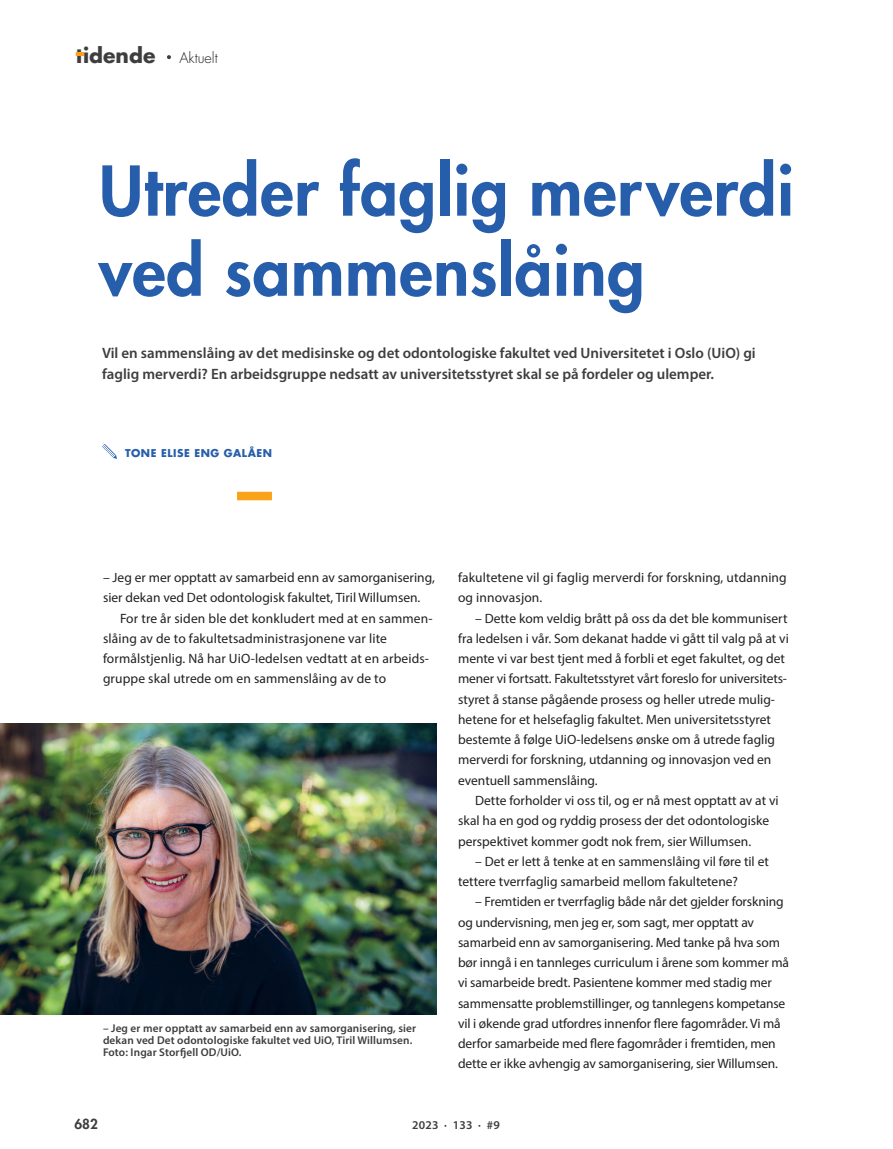
<style>
.page{position:relative;width:893px;height:1149px;background:#fff}
.page>*{position:absolute;margin:0;border:0;box-sizing:border-box;transform-origin:0 0}
.t1{font:800 66.75px/79.9px "Futura Std";letter-spacing:.01em;color:#275eac}
.t2{font:700 20.4px "Futura Std";color:#3e3e3f}
.t3{font:600 15px/20.2px "Myriad Pro";color:#3e3e3f}
.t4{font:300 14.4px "Futura Std";color:#231f20}
.t5{font:13.5px/20.2px "Myriad Pro";color:#231f20}
.t6{font:800 13.5px "Futura Std";color:#3e3e3f}
.t7{font:600 12px "Myriad Pro";letter-spacing:.02em;color:#3e3e3f}
.t8{font:600 11.25px/12px "Myriad Pro";letter-spacing:.01em;color:#3e3e3f}
.t9{font:700 10.5px "Futura Std";letter-spacing:.05em;color:#275eac}
</style>
<div class="page">
<svg style="left:167px;top:55px;width:4px;height:4px"></svg>
<svg style="left:76px;top:53px;width:7px;height:3px"></svg>
<div style="left:237px;top:491px;width:35px;height:9px;background:#f9a31b"></div>
<svg style="left:102px;top:444px;width:15px;height:15px"></svg>
<img style="left:0;top:723px;width:437px;height:290px">
<h2 class="t2" style="left:76px;top:42px;width:81px">tidende</h2>
<p class="t4" style="left:179px;top:49px;width:40px">Aktuelt</p>
<h1 class="t1" style="left:99px;top:151px;width:696px">Utreder faglig merverdi ved sammenslåing</h1>
<p class="t3" style="left:102px;top:343px;width:655px">Vil en sammenslåing av det medisinske og det odontologiske fakultet ved Universitetet i Oslo (UiO) gi faglig merverdi? En arbeidsgruppe nedsatt av universitetsstyret skal se på fordeler og ulemper.</p>
<p class="t9" style="left:125px;top:446px;width:148px">TONE ELISE ENG GALÅEN</p>
<p class="t5" style="left:103px;top:567px;width:333px">– Jeg er mer opptatt av samarbeid enn av samorganisering, sier dekan ved Det odontologisk fakultet, Tiril Willumsen.</p>
<p class="t5" style="left:103px;top:607px;width:331px;text-indent:17px">For tre år siden ble det konkludert med at en sammen&shy;slåing av de to fakultetsadministrasjonene var lite formålstjenlig. Nå har UiO-ledelsen vedtatt at en arbeids&shy;gruppe skal utrede om en sammenslåing av de to</p>
<p class="t8" style="left:103px;top:1021px;width:315px">– Jeg er mer opptatt av samarbeid enn av samorganisering, sier dekan ved Det odontologiske fakultet ved UiO, Tiril Willumsen.<br>Foto: Ingar Storfjell OD/UiO.</p>
<p class="t5" style="left:458px;top:567px;width:330px">fakultetene vil gi faglig merverdi for forskning, utdanning og innovasjon.</p>
<p class="t5" style="left:458px;top:607px;width:332px;text-indent:17px">– Dette kom veldig brått på oss da det ble kommunisert fra ledelsen i vår. Som dekanat hadde vi gått til valg på at vi mente vi var best tjent med å forbli et eget fakultet, og det mener vi fortsatt. Fakultetsstyret vårt foreslo for universitets&shy;styret å stanse pågående prosess og heller utrede mulig&shy;hetene for et helsefaglig fakultet. Men universitetsstyret bestemte å følge UiO-ledelsens ønske om å utrede faglig merverdi for forskning, utdanning og innovasjon ved en eventuell sammenslåing.</p>
<p class="t5" style="left:458px;top:789px;width:322px;text-indent:17px">Dette forholder vi oss til, og er nå mest opptatt av at vi skal ha en god og ryddig prosess der det odontologiske perspektivet kommer godt nok frem, sier Willumsen.</p>
<p class="t5" style="left:458px;top:850px;width:312px;text-indent:17px">– Det er lett å tenke at en sammenslåing vil føre til et tettere tverrfaglig samarbeid mellom fakultetene?</p>
<p class="t5" style="left:458px;top:891px;width:332px;text-indent:17px">– Fremtiden er tverrfaglig både når det gjelder forskning og undervisning, men jeg er, som sagt, mer opptatt av samarbeid enn av samorganisering. Med tanke på hva som bør inngå i en tannleges curriculum i årene som kommer må vi samarbeide bredt. Pasientene kommer med stadig mer sammensatte problemstillinger, og tannlegens kompetanse vil i økende grad utfordres innenfor flere fagområder. Vi må derfor samarbeide med flere fagområder i fremtiden, men dette er ikke avhengig av samorganisering, sier Willumsen.</p>
<p class="t6" style="left:74px;top:1115px;width:25px">682</p>
<p class="t7" style="left:412px;top:1117px;width:89px">2023 · 133 · #9</p>
</div>
